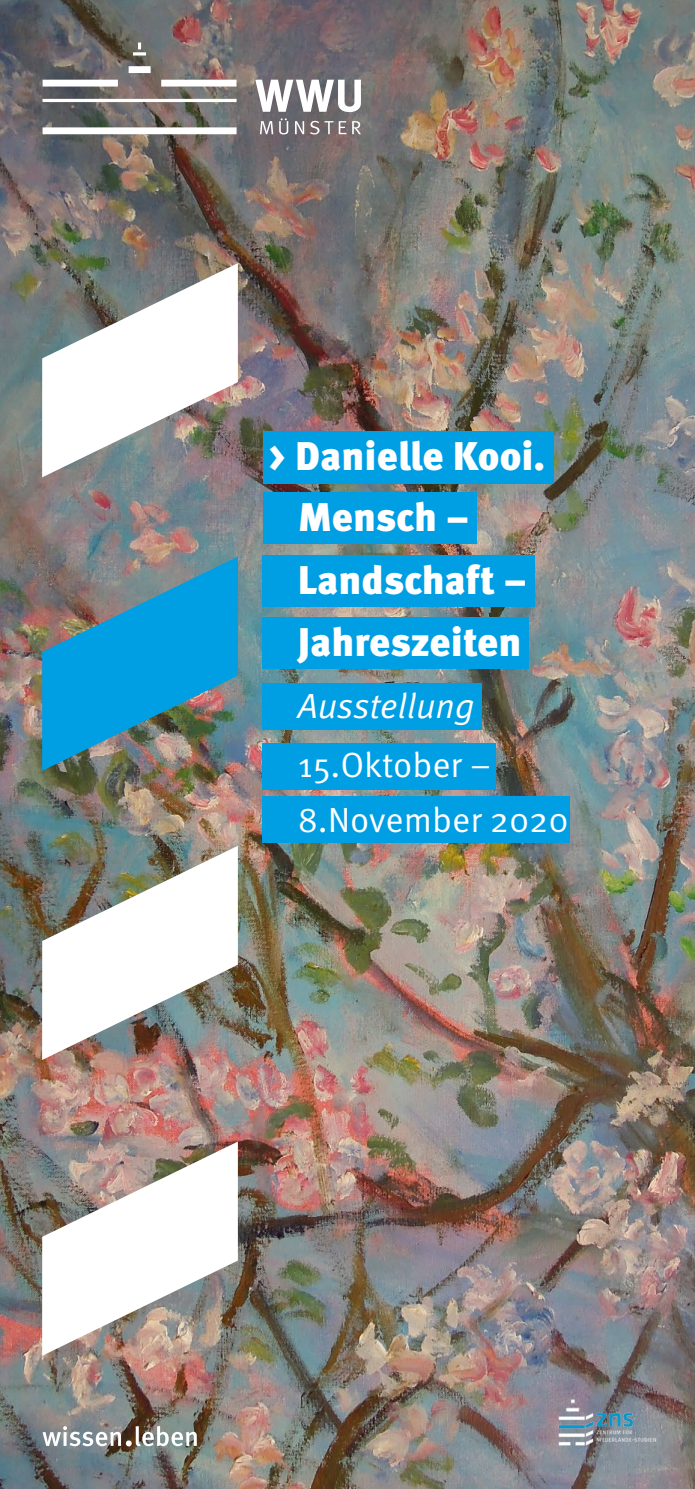
<style>
.page{position:relative;width:695px;height:1489px;background:#fff}
.page>*{position:absolute;margin:0;border:0;box-sizing:border-box;transform-origin:0 0}
.t1{font:900 40px/62.5px "Meta OT";color:#fff}
.t2{font:35px/55px "Meta OT";color:#fff}
.t3{font:italic 35px "Meta OT";letter-spacing:-.005em;color:#fff}
</style>
<div class="page">
<img style="left:0;top:0;width:694px;height:1488px">
<svg style="left:42px;top:263px;width:196px;height:214px"></svg>
<img style="left:42px;top:556px;width:196px;height:214px">
<img style="left:42px;top:845px;width:196px;height:214px">
<img style="left:42px;top:1141px;width:196px;height:214px">
<div style="left:262px;top:555px;width:272px;height:51px;background:#009ee3"></div>
<div style="left:262px;top:617px;width:267px;height:52px;background:#009ee3"></div>
<div style="left:262px;top:683px;width:220px;height:46px;background:#009ee3"></div>
<div style="left:262px;top:743px;width:234px;height:46px;background:#009ee3"></div>
<div style="left:262px;top:796px;width:308px;height:46px;background:#009ee3"></div>
<div style="left:263px;top:431px;width:290px;height:52px;background:#009ee3"></div>
<div style="left:263px;top:493px;width:213px;height:51px;background:#009ee3"></div>
<svg style="left:43px;top:43px;width:318px;height:91px"></svg>
<svg style="left:43px;top:1425px;width:154px;height:21px"></svg>
<img style="left:553px;top:1398px;width:103px;height:48px">
<p class="t1" style="left:298px;top:427px;width:249px;line-height:61px;text-indent:-30px">&gt; Danielle Kooi.<br>Mensch –</p>
<p class="t1" style="left:298px;top:550px;width:230px">Landschaft –<br>Jahreszeiten</p>
<p class="t3" style="left:298px;top:685px;width:178px">Ausstellung</p>
<p class="t2" style="left:298px;top:737px;width:272px">15.Oktober –<br>8.November 2020</p>
</div>
